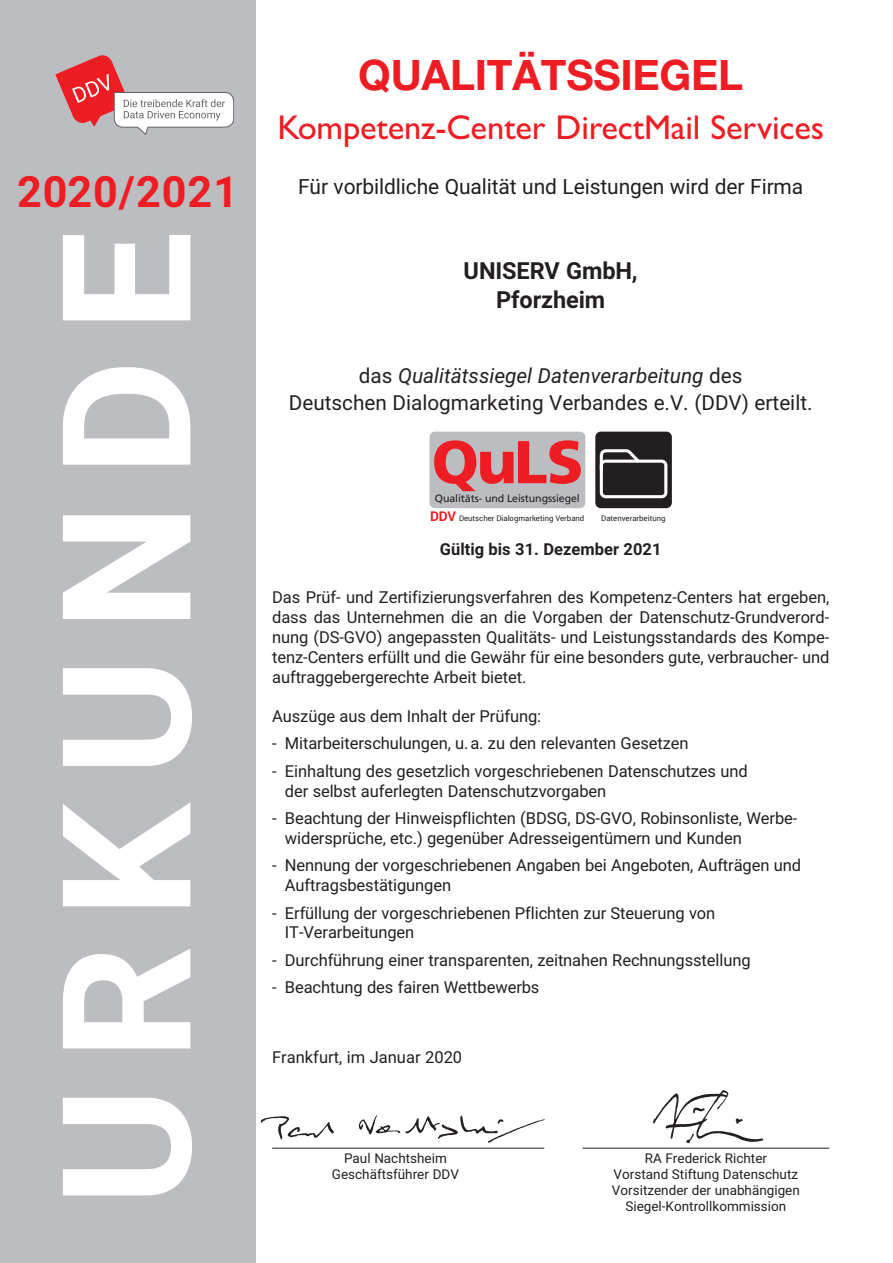
<style>
.page{position:relative;width:893px;height:1263px;background:#fff}
.page>*{position:absolute;margin:0;border:0;box-sizing:border-box;transform-origin:0 0}
.t1{font:700 179.25px "Roboto";letter-spacing:.155em;color:#fff}
.t2{font:700 43.2px "Roboto";letter-spacing:.025em;color:#ee1d23}
.t3{font:700 42px "Helvetica Neue LT Std";letter-spacing:-.005em;color:#ee1d23}
.t4{font:34.5px "Gill Sans";letter-spacing:-.005em;color:#ee1d23}
.t5{font:700 23.55px/28.5px "Roboto";letter-spacing:-.005em;color:#231f20;text-align:center}
.t6{font:21px "Roboto";letter-spacing:-.005em;color:#231f20}
.t7{font:20.7px/27px "Roboto";color:#231f20;text-align:center}
.t8{font:16.5px/19.8px "Roboto";letter-spacing:-.005em;color:#231f20}
.t9{font:700 16.5px "Roboto";color:#231f20}
.t10{font:13.5px/16px "Roboto";color:#231f20;text-align:center}
.t11{font:10.65px "Frutiger";letter-spacing:-.01em;color:#231f20}
.t12{font:7.65px "Roboto";color:#231f20}
.s1{font-style:italic}
.s2{font-weight:700;font-size:13.5px;color:#ee1d23}
</style>
<div class="page">
<hr style="left:272px;top:1148px;width:272px;height:1px;background:#231f20">
<hr style="left:583px;top:1148px;width:246px;height:1px;background:#231f20">
<img style="left:260px;top:1115px;width:285px;height:28px">
<img style="left:644px;top:1090px;width:128px;height:59px">
<div style="left:429px;top:432px;width:156px;height:76px;background:#bcbdc0;border-radius:5px"></div>
<svg style="left:434px;top:440px;width:147px;height:51px"></svg>
<div style="left:595px;top:432px;width:77px;height:76px;background:#231f20;border-radius:5px"></div>
<div style="left:600px;top:460px;width:67px;height:38px;border:3px solid #fff;border-radius:4px"></div>
<svg style="left:599px;top:449px;width:44px;height:24px"></svg>
<div style="left:0;top:0;width:255px;height:1263px;background:#bcbdc0"></div>
<svg style="left:55px;top:55px;width:179px;height:80px"></svg>
<h2 class="t2" style="left:17px;top:174px;width:223px">2020/2021</h2>
<h1 class="t1" style="left:56px;top:1205px;width:976px;rotate:-90deg">URKUNDE</h1>
<h3 class="t3" style="left:358px;top:50px;width:386px">QUALITÄTSSIEGEL</h3>
<h3 class="t4" style="left:277px;top:115px;width:548px">Kompetenz-Center DirectMail Services</h3>
<p class="t6" style="left:298px;top:179px;width:507px">Für vorbildliche Qualität und Leistungen wird der Firma</p>
<h3 class="t5" style="left:464px;top:259px;width:176px">UNISERV GmbH,<br>Pforzheim</h3>
<p class="t7" style="left:289px;top:364px;width:525px">das <span class="s1">Qualitätssiegel Datenverarbeitung</span> des<br>Deutschen Dialogmarketing Verbandes e.V. (DDV) erteilt.</p>
<p class="t11" style="left:435px;top:494px;width:146px">Qualitäts- und Leistungssiegel</p>
<p class="t12" style="left:430px;top:515px;width:156px"><span class="s2">DDV</span> Deutscher Dialogmarketing Verband</p>
<p class="t12" style="left:601px;top:515px;width:66px">Datenverarbeitung</p>
<p class="t9" style="left:440px;top:542px;width:223px">Gültig bis 31. Dezember 2021</p>
<p class="t8" style="left:272px;top:589px;width:559px;text-align:justify">Das Prüf- und Zertifizierungsverfahren des Kompetenz-Centers hat ergeben, dass das Unternehmen die an die Vorgaben der Datenschutz-Grundver ord - nung (DS-GVO) angepassten Qualitäts- und Leistungsstandards des Kompe - tenz-Centers erfüllt und die Gewähr für eine besonders gute, verbraucher- und auftraggeber gerechte Arbeit bietet.</p>
<p class="t8" style="left:272px;top:708px;width:271px">Auszüge aus dem Inhalt der Prüfung:</p>
<p class="t8" style="left:272px;top:735px;width:418px">- Mitarbeiterschulungen, u.a. zu den relevanten Gesetzen</p>
<p class="t8" style="left:285px;top:762px;width:464px;text-indent:-13px">- Einhaltung des gesetzlich vorgeschriebenen Datenschutzes und der selbst auferlegten Datenschutzvorgaben</p>
<p class="t8" style="left:285px;top:810px;width:514px;text-indent:-13px">- Beachtung der Hinweispflichten (BDSG, DS-GVO, Robinsonliste, Werbe - wider sprüche, etc.) gegenüber Adresseigentümern und Kunden</p>
<p class="t8" style="left:285px;top:857px;width:518px;text-indent:-13px">- Nennung der vorgeschriebenen Angaben bei Angeboten, Aufträgen und<br>Auftragsbestätigungen</p>
<p class="t8" style="left:285px;top:904px;width:432px;text-indent:-13px">- Erfüllung der vorgeschriebenen Pflichten zur Steuerung von<br>IT-Verarbeitungen</p>
<p class="t8" style="left:272px;top:951px;width:480px">- Durchführung einer transparenten, zeitnahen Rechnungsstellung</p>
<p class="t8" style="left:272px;top:979px;width:269px">- Beachtung des fairen Wettbewerbs</p>
<p class="t8" style="left:272px;top:1048px;width:192px">Frankfurt, im Januar 2020</p>
<p class="t10" style="left:332px;top:1151px;width:129px">Paul Nachtsheim<br>Geschäftsführer DDV</p>
<p class="t10" style="left:612px;top:1151px;width:189px">RA Frederick Richter<br>Vorstand Stiftung Datenschutz<br>Vorsitzender der unabhängigen<br>Siegel-Kontrollkommission</p>
</div>
